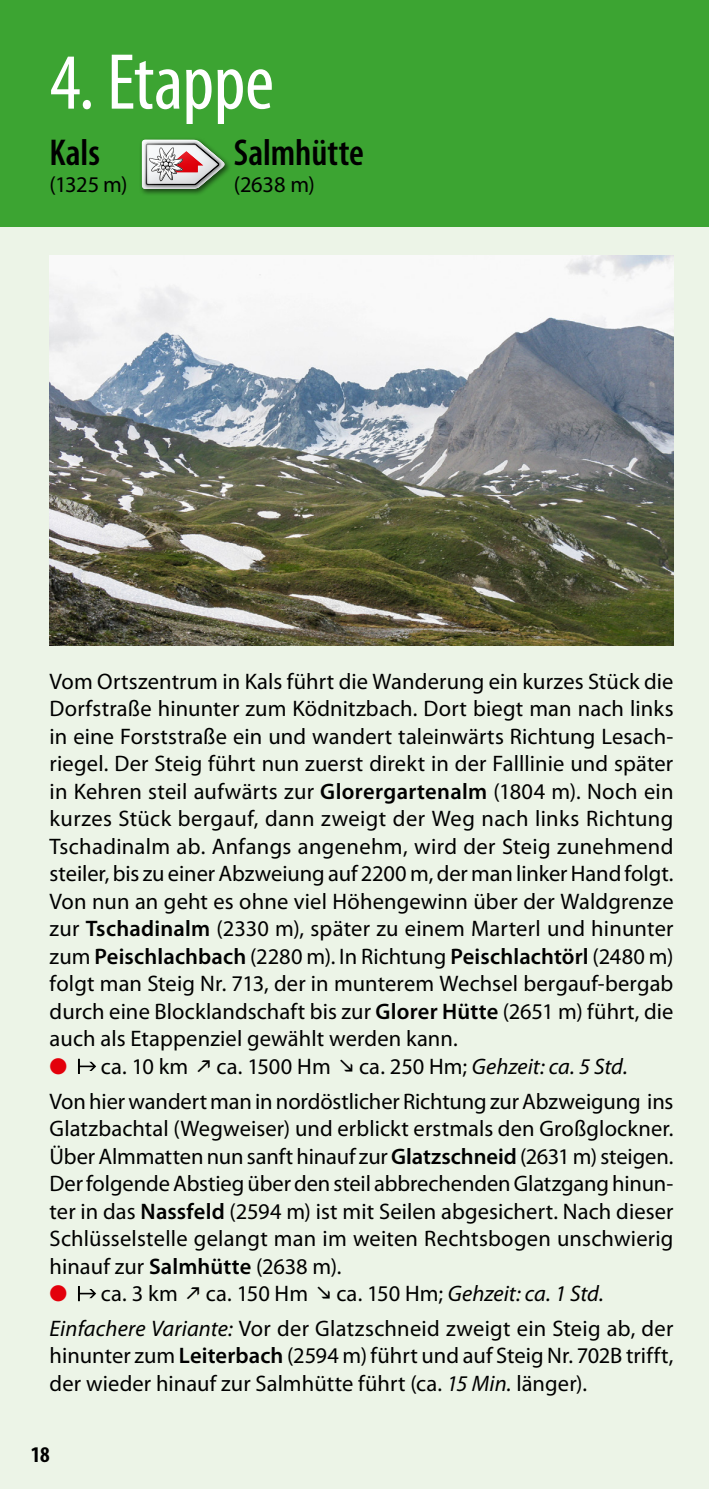
<style>
.page{position:relative;width:709px;height:1489px;background:#fff}
.page>*{position:absolute;margin:0;border:0;box-sizing:border-box;transform-origin:0 0}
._01-BigHead-Grau{font:condensed 80px "Myriad Pro";letter-spacing:-.01em;color:#fff}
.A1-Huette-Name{font:600 condensed 37.5px "Myriad Pro";letter-spacing:-.005em;color:#000}
._05a-Text-Block___0m{font:22.5px/27.5px "Myriad Pro";letter-spacing:.005em;color:#000;text-align:justify}
._05b-Text-Block__1mm{font:italic 22.5px "Myriad Pro";color:#000}
._05b-Text-Block__1mm-2{font:22.5px "Myriad Pro";letter-spacing:.005em;color:#000}
._04a-Text-Links__0mm{font:22.5px "Myriad Pro";letter-spacing:-.01em;color:#000}
.t1{font:700 condensed 22.5px "Myriad Pro";color:#000}
.s1{font-weight:600}
.s2{color:#e3000b}
.s3{font-style:normal}
.s4{font-style:italic}
</style>
<div class="page">
<div style="left:0;top:0;width:709px;height:227px;background:#3ca432"></div>
<div style="left:0;top:227px;width:709px;height:1261px;background:#ecf4e7"></div>
<svg style="left:78px;top:1058px;width:18px;height:15px"></svg>
<svg style="left:78px;top:1286px;width:18px;height:14px"></svg>
<img style="left:50px;top:255px;width:623px;height:390px">
<div style="left:139px;top:137px;width:92px;height:58px;background:#000;opacity:.6"></div>
<div style="left:139px;top:138px;width:87px;height:55px;background:#000;opacity:.3"></div>
<p class="_01-BigHead-Grau" style="left:50px;top:34px;width:226px">4. Etappe</p>
<p class="A1-Huette-Name" style="left:50px;top:129px;width:52px">Kals</p>
<p class="A1-Huette-Name" style="left:234px;top:129px;width:131px">Salmhütte</p>
<p class="_04a-Text-Links__0mm" style="left:50px;top:171px;width:79px">(1325 m)</p>
<p class="_04a-Text-Links__0mm" style="left:234px;top:171px;width:82px">(2638 m)</p>
<p class="_05a-Text-Block___0m" style="left:50px;top:667px;width:625px">Vom Ortszentrum in Kals führt die Wanderung ein kurzes Stück die Dorfstraße hinunter zum Ködnitzbach. Dort biegt man nach links in eine Forststraße ein und wandert taleinwärts Richtung Lesach&shy;riegel. Der Steig führt nun zuerst direkt in der Falllinie und später in Kehren steil aufwärts zur <span class="s1">Glorergartenalm</span> (1804 m). Noch ein kurzes Stück bergauf, dann zweigt der Weg nach links Richtung Tschadinalm ab. Anfangs angenehm, wird der Steig zunehmend steiler, bis zu einer Abzweiung auf 2200 m, der man linker Hand folgt.<br>Von nun an geht es ohne viel Höhengewinn über der Waldgrenze zur <span class="s1">Tschadinalm</span> (2330 m), später zu einem Marterl und hinunter zum <span class="s1">Peischlachbach</span> (2280 m). In Richtung <span class="s1">Peischlachtörl</span> (2480 m) folgt man Steig Nr. 713, der in munterem Wechsel bergauf-bergab durch eine Blocklandschaft bis zur <span class="s1">Glorer Hütte</span> (2651 m) führt, die auch als Etappenziel gewählt werden kann.</p>
<p class="_05b-Text-Block__1mm-2" style="left:50px;top:1052px;width:140px"><span class="s2">●</span> ca. 10 km</p>
<p class="_05b-Text-Block__1mm-2" style="left:216px;top:1052px;width:116px">ca. 1500 Hm</p>
<p class="_05b-Text-Block__1mm" style="left:359px;top:1052px;width:270px"><span class="s3">ca. 250 Hm;</span> Gehzeit: ca. 5 Std.</p>
<p class="_05a-Text-Block___0m" style="left:50px;top:1086px;width:625px">Von hier wandert man in nordöstlicher Richtung zur Abzweigung ins Glatzbachtal (Wegweiser) und erblickt erstmals den Großglockner.<br>Über Almmatten nun sanft hinauf zur <span class="s1">Glatzschneid</span> (2631 m) steigen.<br>Der folgende Abstieg über den steil abbrechenden Glatzgang hinun&shy;ter in das <span class="s1">Nassfeld</span> (2594 m) ist mit Seilen abgesichert. Nach dieser Schlüsselstelle gelangt man im weiten Rechtsbogen unschwierig hinauf zur <span class="s1">Salmhütte</span> (2638 m).</p>
<p class="_05b-Text-Block__1mm-2" style="left:50px;top:1279px;width:130px"><span class="s2">●</span> ca. 3 km</p>
<p class="_05b-Text-Block__1mm-2" style="left:206px;top:1279px;width:104px">ca. 150 Hm</p>
<p class="_05b-Text-Block__1mm" style="left:336px;top:1279px;width:269px"><span class="s3">ca. 150 Hm;</span> Gehzeit: ca. 1 Std.</p>
<p class="_05a-Text-Block___0m" style="left:50px;top:1313px;width:625px"><span class="s4">Einfachere Variante:</span> Vor der Glatzschneid zweigt ein Steig ab, der hinunter zum <span class="s1">Leiterbach</span> (2594 m) führt und auf Steig Nr. 702B trifft, der wieder hinauf zur Salmhütte führt (ca. <span class="s4">15 Min.</span> länger).</p>
<p class="t1" style="left:31px;top:1439px;width:20px">18</p>
</div>
